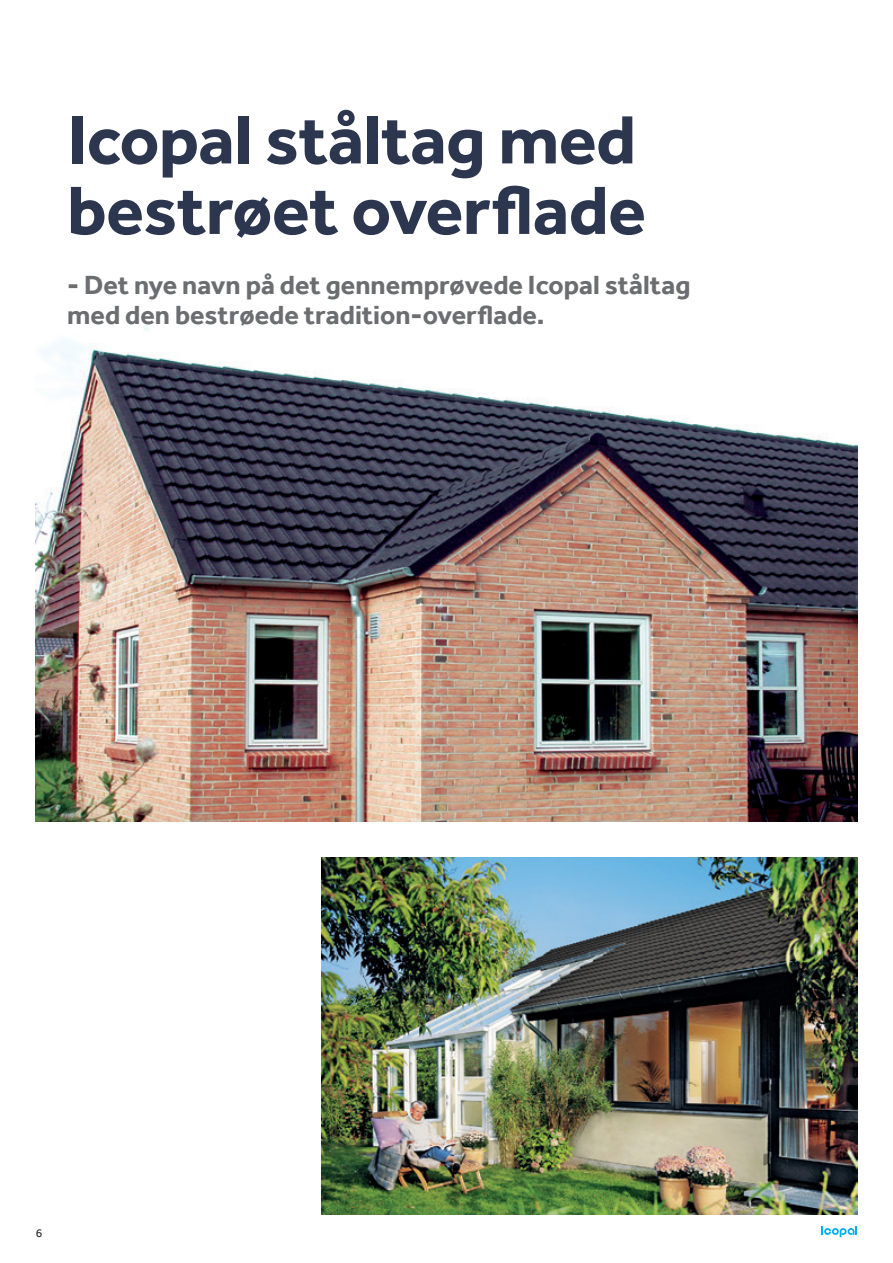
<style>
.page{position:relative;width:893px;height:1263px;background:#fff}
.page>*{position:absolute;margin:0;border:0;box-sizing:border-box;transform-origin:0 0}
.t1{font:700 70.5px/70.5px "Effra";letter-spacing:-.005em;color:#2c364e}
.t2{font:700 27px/30px "Effra";color:#6c6d70}
.t3{font:12px "Effra";color:#231f20}
</style>
<div class="page">
<img style="left:36px;top:325px;width:821px;height:496px">
<img style="left:322px;top:857px;width:535px;height:357px">
<svg style="left:821px;top:1226px;width:36px;height:11px"></svg>
<h1 class="t1" style="left:67px;top:103px;width:580px">Icopal ståltag med bestrøet overflade</h1>
<p class="t2" style="left:67px;top:269px;width:625px">- Det nye navn på det gennemprøvede Icopal ståltag med den bestrøede tradition-overflade.</p>
<p class="t3" style="left:36px;top:1226px;width:8px">6</p>
</div>
